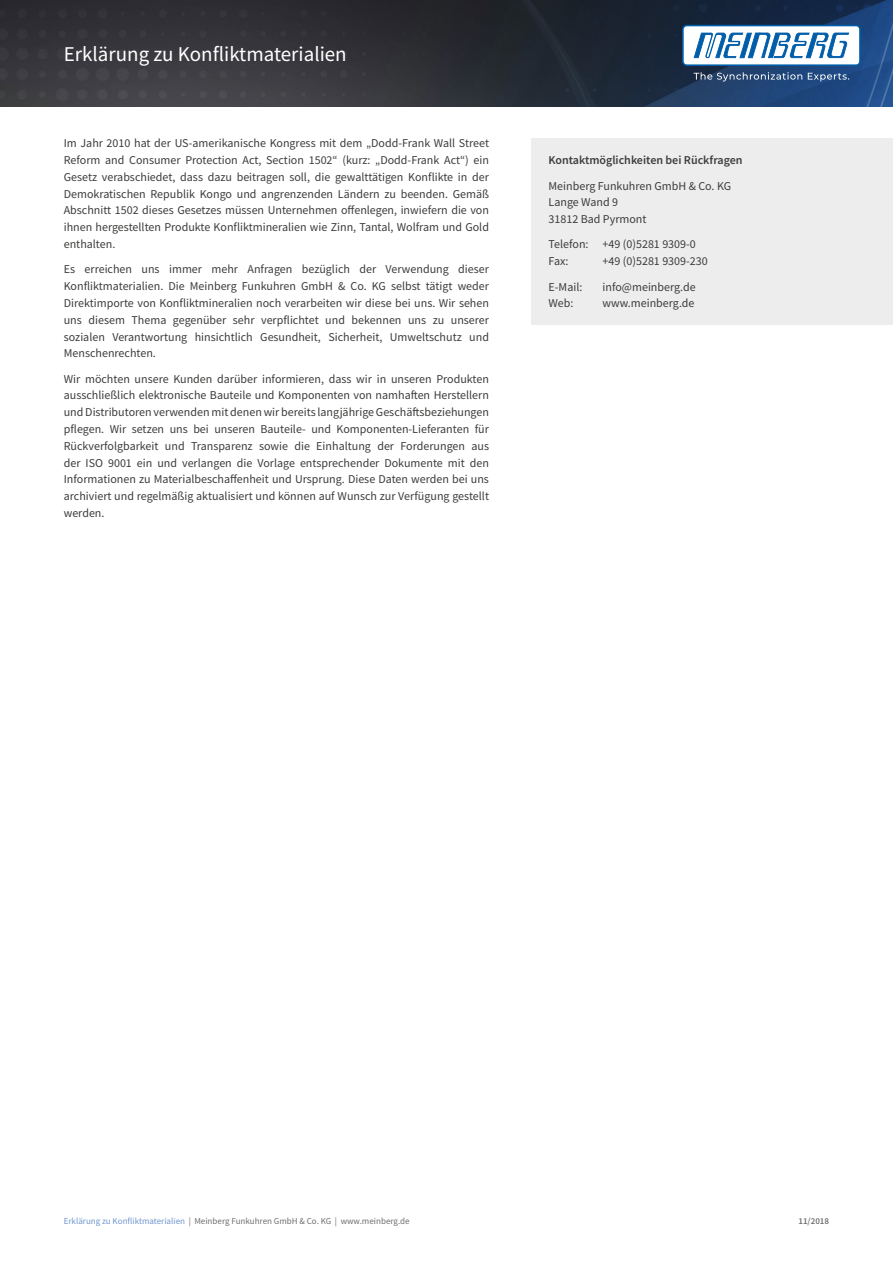
<style>
.page{position:relative;width:893px;height:1263px;background:#fff}
.page>*{position:absolute;margin:0;border:0;box-sizing:border-box;transform-origin:0 0}
._00_1_1_Kopfzeile__T{font:21px "Source Sans Pro";color:#fff}
._02_1_Copy__Abstand{font:12px/16.8px "Source Sans Pro";color:#3c3c3b;text-align:justify}
._02_3_Copy__Abstand{font:12px/16.8px "Source Sans Pro";color:#3c3c3b}
._01_4_Heading_H4__8{font:600 12px "Source Sans Pro";color:#3c3c3b}
.t1{font:9px "Source Sans Pro";color:#706f6f}
.t2{font:600 9px "Source Sans Pro";color:#706f6f}
.s1{color:#7196cf}
</style>
<div class="page">
<img style="left:0;top:0;width:893px;height:106px">
<svg style="left:694px;top:72px;width:108px;height:10px"></svg>
<svg style="left:808px;top:73px;width:41px;height:8px"></svg>
<svg style="left:682px;top:25px;width:179px;height:41px"></svg>
<div style="left:531px;top:138px;width:362px;height:186px;background:#ededed"></div>
<p class="_00_1_1_Kopfzeile__T" style="left:64px;top:41px;width:284px">Erklärung zu Konfliktmaterialien</p>
<p class="_02_1_Copy__Abstand" style="left:64px;top:135px;width:427px">Im Jahr 2010 hat der US-amerikanische Kongress mit dem „Dodd-Frank Wall Street Reform and Consumer Protection Act, Section 1502“ (kurz: „Dodd-Frank Act“) ein Gesetz verabschiedet, dass dazu beitragen soll, die gewalttätigen Konflikte in der Demokratischen Republik Kongo und angrenzenden Ländern zu beenden. Gemäß Abschnitt 1502 dieses Gesetzes müssen Unternehmen offenlegen, inwiefern die von ihnen hergestellten Produkte Konfliktmineralien wie Zinn, Tantal, Wolfram und Gold enthalten.</p>
<p class="_02_1_Copy__Abstand" style="left:64px;top:261px;width:427px">Es erreichen uns immer mehr Anfragen bezüglich der Verwendung dieser Konfliktmaterialien. Die Meinberg Funkuhren GmbH &amp; Co. KG selbst tätigt weder Direktimporte von Konfliktmineralien noch verarbeiten wir diese bei uns. Wir sehen uns diesem Thema gegenüber sehr verpflichtet und bekennen uns zu unserer sozialen Verantwortung hinsichtlich Gesundheit, Sicherheit, Umweltschutz und Menschenrechten.</p>
<p class="_02_1_Copy__Abstand" style="left:64px;top:370px;width:427px">Wir möchten unsere Kunden darüber informieren, dass wir in unseren Produkten ausschließlich elektronische Bauteile und Komponenten von namhaften Herstellern und Distributoren verwenden mit denen wir bereits langjährige Geschäftsbeziehungen pflegen. Wir setzen uns bei unseren Bauteile- und Komponenten-Lieferanten für Rückverfolgbarkeit und Transparenz sowie die Einhaltung der Forderungen aus der ISO 9001 ein und verlangen die Vorlage entsprechender Dokumente mit den Informationen zu Materialbeschaffenheit und Ursprung. Diese Daten werden bei uns archiviert und regelmäßig aktualisiert und können auf Wunsch zur Verfügung gestellt werden.</p>
<p class="_01_4_Heading_H4__8" style="left:549px;top:152px;width:195px">Kontaktmöglichkeiten bei Rückfragen</p>
<p class="_02_3_Copy__Abstand" style="left:549px;top:177px;width:184px">Meinberg Funkuhren GmbH &amp; Co. KG<br>Lange Wand 9<br>31812 Bad Pyrmont</p>
<p class="_02_3_Copy__Abstand" style="left:549px;top:236px;width:149px">Telefon: +49 (0)5281 9309-0<br>Fax:</p>
<p class="_02_3_Copy__Abstand" style="left:603px;top:253px;width:107px">+49 (0)5281 9309-230</p>
<p class="_02_3_Copy__Abstand" style="left:549px;top:278px;width:35px">E-Mail:</p>
<p class="_02_3_Copy__Abstand" style="left:603px;top:278px;width:95px">info@meinberg.de</p>
<p class="_02_3_Copy__Abstand" style="left:549px;top:295px;width:27px">Web:</p>
<p class="_02_3_Copy__Abstand" style="left:603px;top:295px;width:93px">www.meinberg.de</p>
<p class="t1" style="left:64px;top:1215px;width:347px"><span class="s1">Erklärung zu Konfliktmaterialien</span> | Meinberg Funkuhren GmbH &amp; Co. KG | www.meinberg.de</p>
<p class="t2" style="left:798px;top:1215px;width:32px">11/2018</p>
</div>
